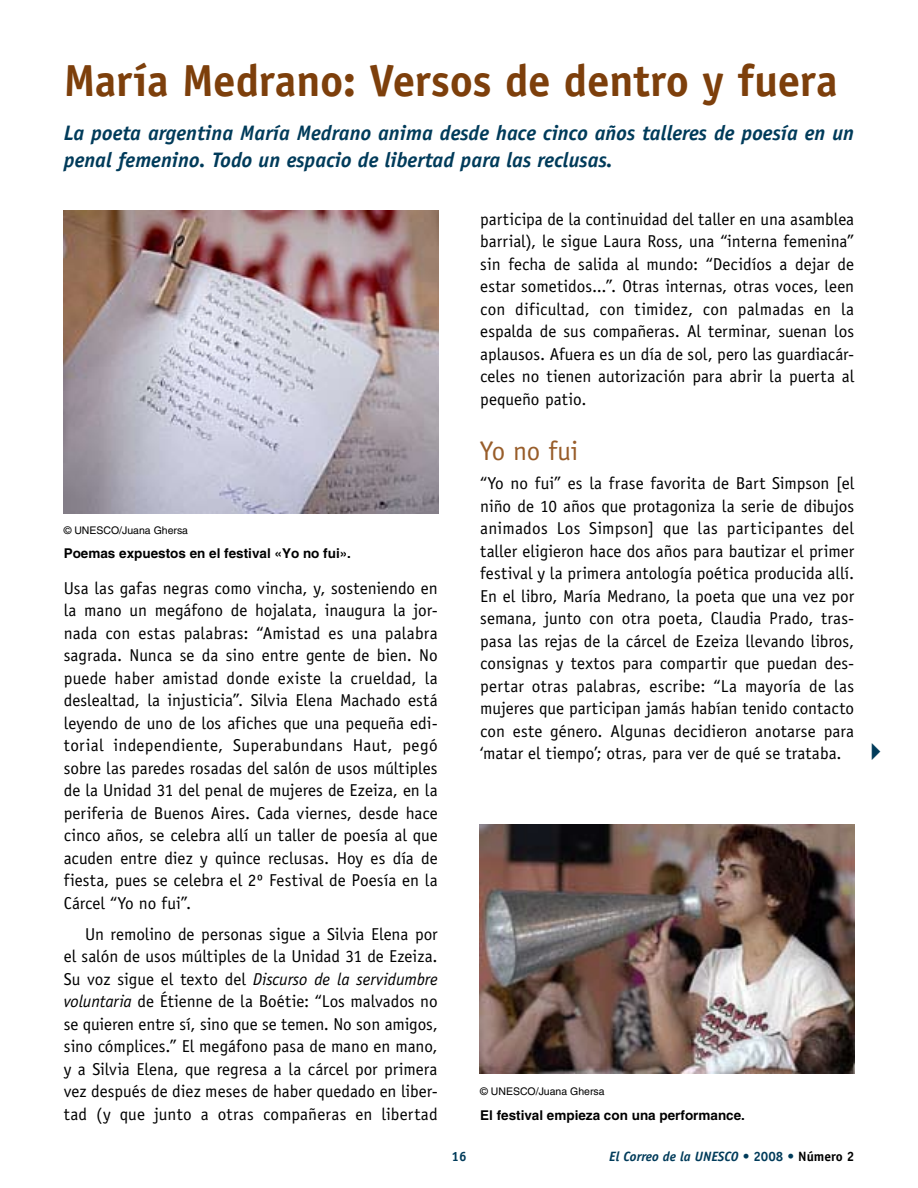
<style>
.page{position:relative;width:918px;height:1188px;background:#fff}
.page>*{position:absolute;margin:0;border:0;box-sizing:border-box;transform-origin:0 0}
.t1{font:700 45px "Officina Sans Std";letter-spacing:-.01em;color:#7d3f0b}
.t2{font:27px "Officina Sans Std";letter-spacing:-.005em;color:#985d2a}
.t3{font:italic 700 21px/27px "Officina Sans Std";color:#003b5a}
.t4{font:17.25px/22.5px "Officina Sans Std";letter-spacing:.005em;color:#000;text-align:justify}
.t5{font:700 13.5px "Helvetica LT Std";color:#000}
.t6{font:italic 700 13.5px "Officina Sans Std";color:#003b5a}
.t7{font:700 13.5px "Officina Sans Std";color:#003b5a}
.t8{font:10.5px "Helvetica LT Std";color:#000}
.s1{font-style:italic}
.s2{font-style:normal}
.s3{font-style:normal;color:#000}
</style>
<div class="page">
<img style="left:64px;top:210px;width:375px;height:303px">
<img style="left:479px;top:825px;width:375px;height:248px">
<h1 class="t1" style="left:64px;top:53px;width:776px">María Medrano: Versos de dentro y fuera</h1>
<p class="t3" style="left:64px;top:120px;width:792px">La poeta argentina María Medrano anima desde hace cinco años talleres de poesía en un penal femenino. Todo un espacio de libertad para las reclusas.</p>
<p class="t8" style="left:64px;top:524px;width:126px">© UNESCO/Juana Ghersa</p>
<p class="t5" style="left:64px;top:545px;width:289px">Poemas expuestos en el festival «Yo no fui».</p>
<p class="t4" style="left:64px;top:577px;width:376px">Usa las gafas negras como vincha, y, sosteniendo en la mano un megáfono de hojalata, inaugura la jor&shy;nada con estas palabras: “Amistad es una palabra sagrada. Nunca se da sino entre gente de bien. No puede haber amistad donde existe la crueldad, la deslealtad, la injusticia”. Silvia Elena Machado está leyendo de uno de los afiches que una pequeña edi&shy;torial independiente, Superabundans Haut, pegó sobre las paredes rosadas del salón de usos múltiples de la Unidad 31 del penal de mujeres de Ezeiza, en la periferia de Buenos Aires. Cada viernes, desde hace cinco años, se celebra allí un taller de poesía al que acuden entre diez y quince reclusas. Hoy es día de fiesta, pues se celebra el 2º Festival de Poesía en la Cárcel “Yo no fui”.</p>
<p class="t4" style="left:64px;top:923px;width:375px;text-indent:21px">Un remolino de personas sigue a Silvia Elena por el salón de usos múltiples de la Unidad 31 de Ezeiza.<br>Su voz sigue el texto del <span class="s1">Discurso de la servidumbre voluntaria</span> de Étienne de la Boétie: “Los malvados no se quieren entre sí, sino que se temen. No son amigos, sino cómplices.” El megáfono pasa de mano en mano, y a Silvia Elena, que regresa a la cárcel por primera vez después de diez meses de haber quedado en liber&shy;tad (y que junto a otras compañeras en libertad</p>
<p class="t4" style="left:480px;top:208px;width:376px">participa de la continuidad del taller en una asamblea barrial), le sigue Laura Ross, una “interna femenina” sin fecha de salida al mundo: “Decidíos a dejar de estar sometidos...”. Otras internas, otras voces, leen con dificultad, con timidez, con palmadas en la espalda de sus compañeras. Al terminar, suenan los aplausos. Afuera es un día de sol, pero las guardiacár&shy;celes no tienen autorización para abrir la puerta al pequeño patio.</p>
<h2 class="t2" style="left:480px;top:435px;width:100px">Yo no fui</h2>
<p class="t4" style="left:480px;top:472px;width:376px">“Yo no fui” es la frase favorita de Bart Simpson [el niño de 10 años que protagoniza la serie de dibujos animados Los Simpson] que las participantes del taller eligieron hace dos años para bautizar el primer festival y la primera antología poética producida allí.<br>En el libro, María Medrano, la poeta que una vez por semana, junto con otra poeta, Claudia Prado, tras&shy;pasa las rejas de la cárcel de Ezeiza llevando libros, consignas y textos para compartir que puedan des&shy;pertar otras palabras, escribe: “La mayoría de las mujeres que participan jamás habían tenido contacto con este género. Algunas decidieron anotarse para ‘matar el tiempo’; otras, para ver de qué se trataba.</p>
<p class="t8" style="left:480px;top:1085px;width:126px">© UNESCO/Juana Ghersa</p>
<p class="t5" style="left:480px;top:1107px;width:266px">El festival empieza con una performance.</p>
<p class="t7" style="left:451px;top:1148px;width:8px">16</p>
<p class="t6" style="left:609px;top:1148px;width:247px">El Correo de la UNESCO <span class="s2">• 2008 •</span> <span class="s3">Número 2</span></p>
</div>
